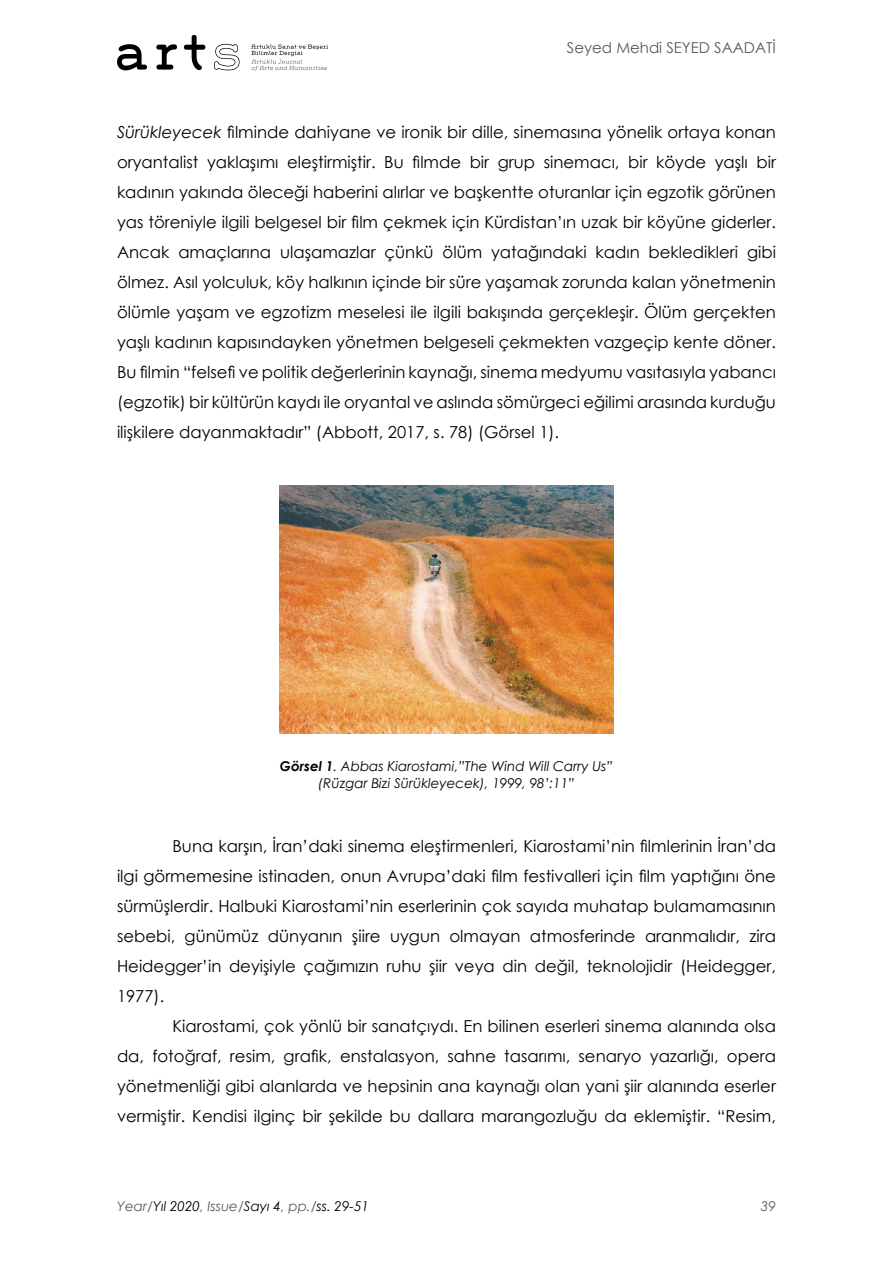
<style>
.page{position:relative;width:893px;height:1263px;background:#fff}
.page>*{position:absolute;margin:0;border:0;box-sizing:border-box;transform-origin:0 0}
.GÖVDE_METİN{font:16.5px/30px "Century Gothic";color:#000;text-align:justify}
.t1{font:15px "Century Gothic";color:#59595c}
.ATIF_BİLGİSİ{font:italic 13.5px "Century Gothic";color:#000}
.t2{font:italic 13.5px "Century Gothic";color:#59595c}
.s1{font-style:italic}
.s2{font-weight:700}
.s3{color:#59595c}
</style>
<div class="page">
<svg style="left:251px;top:44px;width:77px;height:27px"></svg>
<svg style="left:117px;top:44px;width:30px;height:26px"></svg>
<svg style="left:156px;top:44px;width:21px;height:26px"></svg>
<svg style="left:184px;top:35px;width:21px;height:35px"></svg>
<svg style="left:214px;top:44px;width:26px;height:26px"></svg>
<img style="left:279px;top:486px;width:335px;height:247px">
<p class="t1" style="left:567px;top:37px;width:211px">Seyed Mehdi SEYED SAADATİ</p>
<p class="GÖVDE_METİN" style="left:117px;top:117px;width:660px"><span class="s1">Sürükleyecek</span> filminde dahiyane ve ironik bir dille, sinemasına yönelik ortaya konan oryantalist yaklaşımı eleştirmiştir. Bu filmde bir grup sinemacı, bir köyde yaşlı bir kadının yakında öleceği haberini alırlar ve başkentte oturanlar için egzotik görünen yas töreniyle ilgili belgesel bir film çekmek için Kürdistan’ın uzak bir köyüne giderler.<br>Ancak amaçlarına ulaşamazlar çünkü ölüm yatağındaki kadın bekledikleri gibi ölmez. Asıl yolculuk, köy halkının içinde bir süre yaşamak zorunda kalan yönetmenin ölümle yaşam ve egzotizm meselesi ile ilgili bakışında gerçekleşir. Ölüm gerçekten yaşlı kadının kapısındayken yönetmen belgeseli çekmekten vazgeçip kente döner.<br>Bu filmin “felsefi ve politik değerlerinin kaynağı, sinema medyumu vasıtasıyla yabancı (egzotik) bir kültürün kaydı ile oryantal ve aslında sömürgeci eğilimi arasında kurduğu ilişkilere dayanmaktadır” (Abbott, 2017, s. 78) (Görsel 1).</p>
<p class="ATIF_BİLGİSİ" style="left:280px;top:757px;width:335px"><span class="s2">Görsel 1</span>. Abbas Kiarostami,”The Wind Will Carry Us”</p>
<p class="ATIF_BİLGİSİ" style="left:318px;top:773px;width:258px">(Rüzgar Bizi Sürükleyecek), 1999, 98’:11”</p>
<p class="GÖVDE_METİN" style="left:117px;top:831px;width:660px;text-indent:56px">Buna karşın, İran’daki sinema eleştirmenleri, Kiarostami’nin filmlerinin İran’da ilgi görmemesine istinaden, onun Avrupa’daki film festivalleri için film yaptığını öne sürmüşlerdir. Halbuki Kiarostami’nin eserlerinin çok sayıda muhatap bulamamasının sebebi, günümüz dünyanın şiire uygun olmayan atmosferinde aranmalıdır, zira Heidegger’in deyişiyle çağımızın ruhu şiir veya din değil, teknolojidir (Heidegger, 1977).</p>
<p class="GÖVDE_METİN" style="left:117px;top:1011px;width:660px;text-indent:56px">Kiarostami, çok yönlü bir sanatçıydı. En bilinen eserleri sinema alanında olsa da, fotoğraf, resim, grafik, enstalasyon, sahne tasarımı, senaryo yazarlığı, opera yönetmenliği gibi alanlarda ve hepsinin ana kaynağı olan yani şiir alanında eserler vermiştir. Kendisi ilginç bir şekilde bu dallara marangozluğu da eklemiştir. “Resim,</p>
<p class="ATIF_BİLGİSİ" style="left:117px;top:1196px;width:253px"><span class="s3">Year/</span>Yıl 2020<span class="s3">, Issue/</span>Sayı 4<span class="s3">, pp./</span>ss. 29-51</p>
<p class="t2" style="left:761px;top:1196px;width:16px">39</p>
</div>
